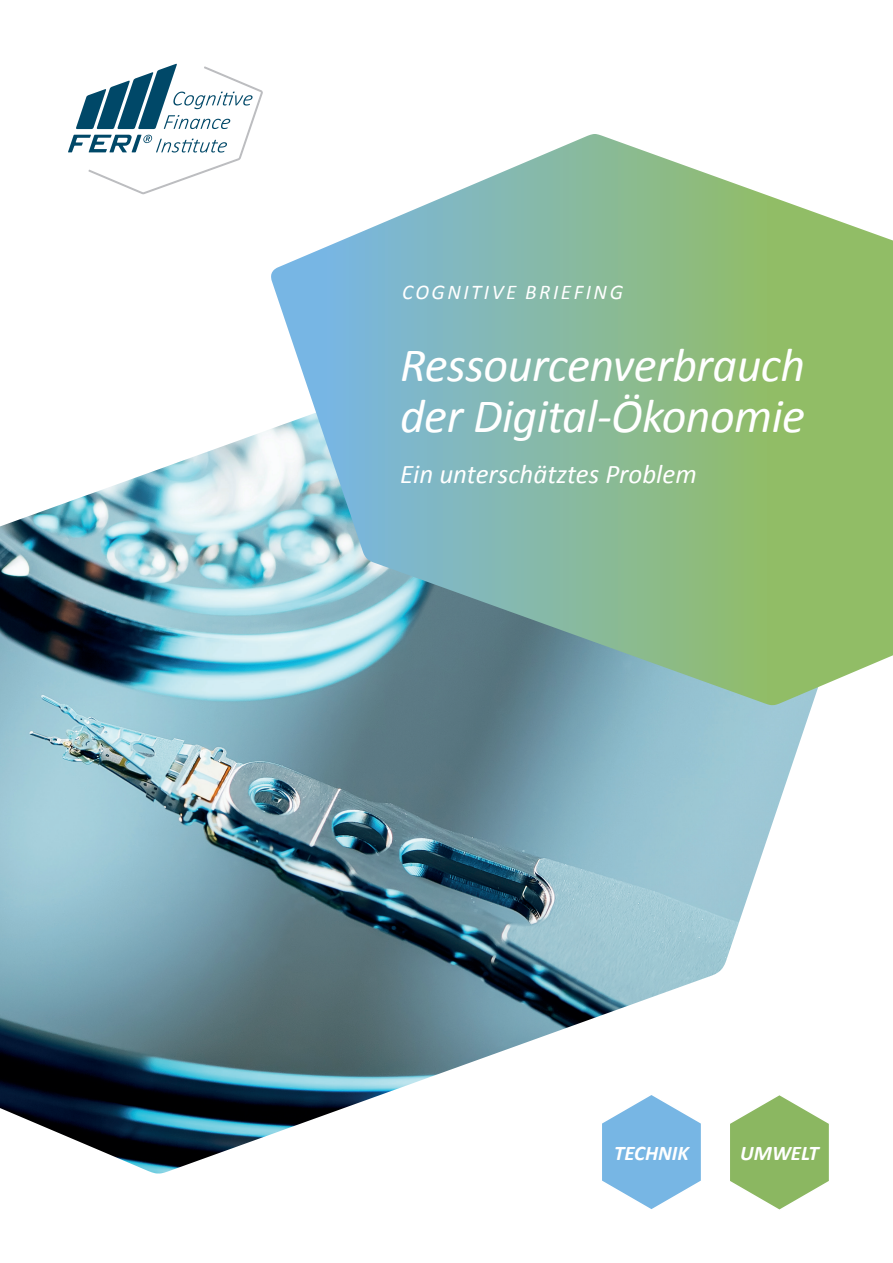
<style>
.page{position:relative;width:893px;height:1263px;background:#fff}
.page>*{position:absolute;margin:0;border:0;box-sizing:border-box;transform-origin:0 0}
.t1{font:italic 48px/51px "Calibri";letter-spacing:-.01em;color:#fff}
.t2{font:italic 27px "Calibri";color:#fff}
.t3{font:italic 21px "Calibri";letter-spacing:.12em;color:#fff}
.t4{font:italic 700 20.85px "Calibri";color:#fff}
</style>
<div class="page">
<img style="left:0;top:429px;width:812px;height:744px">
<svg style="left:68px;top:63px;width:195px;height:131px"></svg>
<svg style="left:271px;top:134px;width:622px;height:571px;background:#97c1a7"></svg>
<svg style="left:728px;top:1094px;width:101px;height:116px"></svg>
<svg style="left:600px;top:1093px;width:102px;height:116px"></svg>
<p class="t3" style="left:402px;top:277px;width:222px">COGNITIVE BRIEFING</p>
<p class="t1" style="left:400px;top:338px;width:407px">Ressourcenverbrauch der Digital-Ökonomie</p>
<p class="t2" style="left:400px;top:456px;width:298px">Ein unterschätztes Problem</p>
<p class="t4" style="left:614px;top:1138px;width:76px">TECHNIK</p>
<p class="t4" style="left:740px;top:1138px;width:80px">UMWELT</p>
</div>
